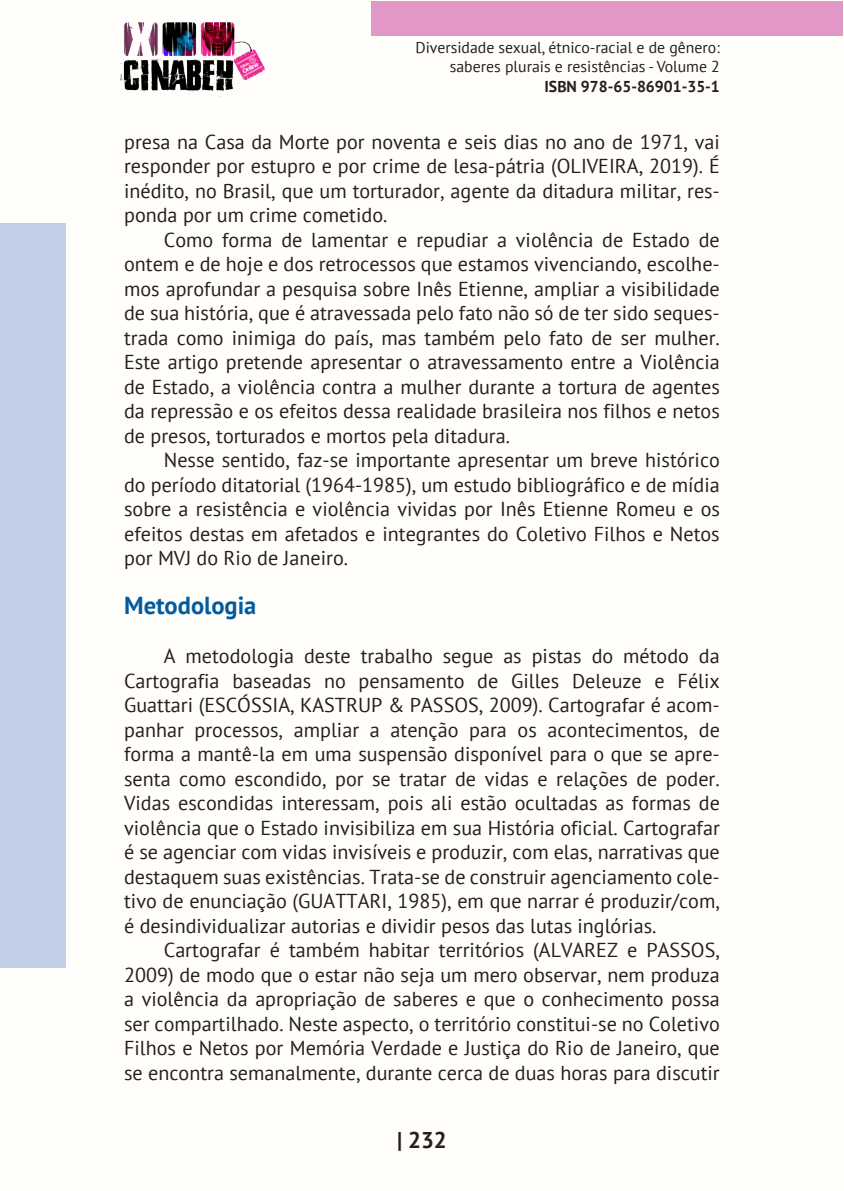
<style>
.page{position:relative;width:844px;height:1191px;background:#fff}
.page>*{position:absolute;margin:0;border:0;box-sizing:border-box;transform-origin:0 0}
._9_SUBTÍTULOS{font:700 24.5px "PT Sans";color:#015b9e}
.t1{font:700 22.75px "PT Sans";color:#231f20}
._8_CORPO{font:20.12px/24.5px "PT Sans";color:#231f20;text-align:justify}
.t2{font:15.75px/18.9px "PT Sans";color:#231f20;text-align:right}
.t3{font:700 15.75px "PT Sans";color:#231f20}
</style>
<div class="page">
<div style="left:0;top:0;width:843px;height:1191px;background:#fffefa"></div>
<div style="left:371px;top:1px;width:471px;height:35px;background:#e198c7"></div>
<div style="left:0;top:223px;width:65px;height:744px;background:#c2cde7"></div>
<img style="left:120px;top:22px;width:144px;height:75px">
<p class="t2" style="left:415px;top:38px;width:306px">Diversidade sexual, étnico-racial e de gênero: saberes plurais e resistências - Volume 2</p>
<p class="t3" style="left:544px;top:76px;width:177px">ISBN 978-65-86901-35-1</p>
<p class="_8_CORPO" style="left:124px;top:129px;width:597px">presa na Casa da Morte por noventa e seis dias no ano de 1971, vai responder por estupro e por crime de lesa-pátria (OLIVEIRA, 2019). É inédito, no Brasil, que um torturador, agente da ditadura militar, res&shy;ponda por um crime cometido.</p>
<p class="_8_CORPO" style="left:124px;top:227px;width:597px;text-indent:40px">Como forma de lamentar e repudiar a violência de Estado de ontem e de hoje e dos retrocessos que estamos vivenciando, escolhe&shy;mos aprofundar a pesquisa sobre Inês Etienne, ampliar a visibilidade de sua história, que é atravessada pelo fato não só de ter sido seques&shy;trada como inimiga do país, mas também pelo fato de ser mulher.<br>Este artigo pretende apresentar o atravessamento entre a Violência de Estado, a violência contra a mulher durante a tortura de agentes da repressão e os efeitos dessa realidade brasileira nos filhos e netos de presos, torturados e mortos pela ditadura.</p>
<p class="_8_CORPO" style="left:124px;top:447px;width:597px;text-indent:40px">Nesse sentido, faz-se importante apresentar um breve histórico do período ditatorial (1964-1985), um estudo bibliográfico e de mídia sobre a resistência e violência vividas por Inês Etienne Romeu e os efeitos destas em afetados e integrantes do Coletivo Filhos e Netos por MVJ do Rio de Janeiro.</p>
<p class="_9_SUBTÍTULOS" style="left:124px;top:589px;width:134px">Metodologia</p>
<p class="_8_CORPO" style="left:124px;top:643px;width:597px;text-indent:40px">A metodologia deste trabalho segue as pistas do método da Cartografia baseadas no pensamento de Gilles Deleuze e Félix Guattari (ESCÓSSIA, KASTRUP &amp; PASSOS, 2009). Cartografar é acom&shy;panhar processos, ampliar a atenção para os acontecimentos, de forma a mantê-la em uma suspensão disponível para o que se apre&shy;senta como escondido, por se tratar de vidas e relações de poder.<br>Vidas escondidas interessam, pois ali estão ocultadas as formas de violência que o Estado invisibiliza em sua História oficial. Cartografar é se agenciar com vidas invisíveis e produzir, com elas, narrativas que destaquem suas existências. Trata-se de construir agenciamento cole&shy;tivo de enunciação (GUATTARI, 1985), em que narrar é produzir/com, é desindividualizar autorias e dividir pesos das lutas inglórias.</p>
<p class="_8_CORPO" style="left:124px;top:937px;width:597px;text-indent:40px">Cartografar é também habitar territórios (ALVAREZ e PASSOS, 2009) de modo que o estar não seja um mero observar, nem produza a violência da apropriação de saberes e que o conhecimento possa ser compartilhado. Neste aspecto, o território constitui-se no Coletivo Filhos e Netos por Memória Verdade e Justiça do Rio de Janeiro, que se encontra semanalmente, durante cerca de duas horas para discutir</p>
<p class="t1" style="left:397px;top:1125px;width:51px">| 232</p>
</div>
